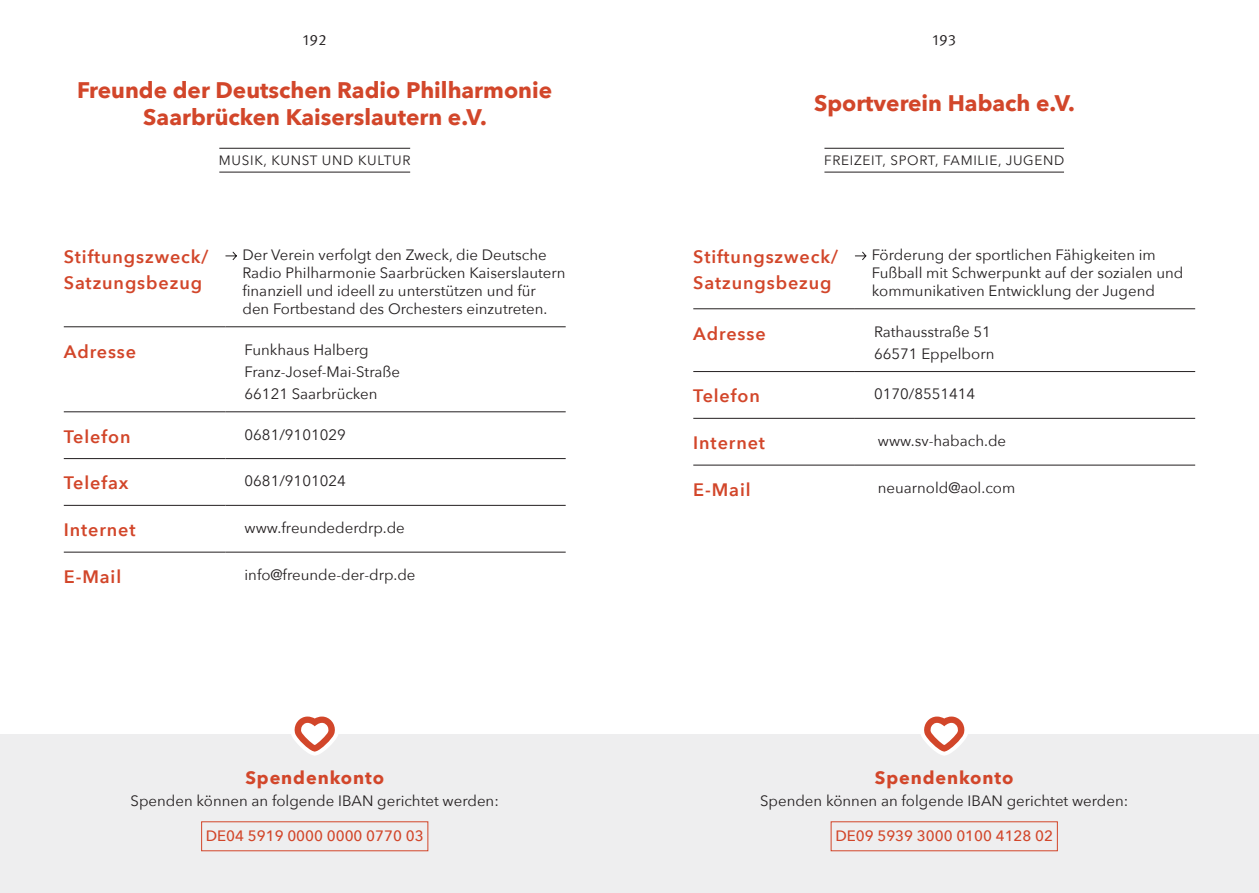
<style>
.page{position:relative;width:1259px;height:893px;background:#fff}
.page>*{position:absolute;margin:0;border:0;box-sizing:border-box;transform-origin:0 0}
.Vereinsname{font:700 22.5px/27px "Avenir Next";color:#d2462a;text-align:center}
.Tabelle_Head{font:600 18px "Avenir Next";letter-spacing:.05em;color:#d2462a}
.t1{font:700 18px "Avenir Next";letter-spacing:.05em;color:#d2462a}
.Tabelle_Copy{font:15px/18px "Avenir Next";color:#231f20}
.Spendenkonto_IBAN{font:500 15px "Avenir Next";color:#d2462a}
.t2{font:15px "Meta Pro Norm";letter-spacing:.04em;color:#231f20}
.t3{font:13.5px "Avenir Next";letter-spacing:.05em;color:#231f20}
</style>
<div class="page">
<div style="left:0;top:734px;width:1259px;height:159px;background:#eeeeef"></div>
<svg style="left:921px;top:716px;width:47px;height:40px"></svg>
<svg style="left:291px;top:716px;width:47px;height:40px"></svg>
<div style="left:201px;top:821px;width:227px;height:30px;border:1px solid #d2462a"></div>
<div style="left:830px;top:821px;width:227px;height:30px;border:1px solid #d2462a"></div>
<hr style="left:219px;top:148px;width:191px;height:1px;background:#231f20">
<hr style="left:219px;top:172px;width:191px;height:1px;background:#231f20">
<hr style="left:824px;top:148px;width:240px;height:1px;background:#231f20">
<hr style="left:824px;top:172px;width:240px;height:1px;background:#231f20">
<hr style="left:64px;top:327px;width:161px;height:1px;background:#231f20">
<hr style="left:64px;top:412px;width:161px;height:1px;background:#231f20">
<hr style="left:64px;top:458px;width:161px;height:1px;background:#231f20">
<hr style="left:64px;top:505px;width:161px;height:1px;background:#231f20">
<hr style="left:225px;top:327px;width:341px;height:1px;background:#231f20">
<hr style="left:225px;top:412px;width:341px;height:1px;background:#231f20">
<hr style="left:225px;top:458px;width:341px;height:1px;background:#231f20">
<hr style="left:225px;top:505px;width:341px;height:1px;background:#231f20">
<hr style="left:64px;top:552px;width:161px;height:1px;background:#231f20">
<hr style="left:225px;top:552px;width:341px;height:1px;background:#231f20">
<svg style="left:225px;top:251px;width:12px;height:9px"></svg>
<hr style="left:693px;top:309px;width:162px;height:1px;background:#231f20">
<hr style="left:693px;top:371px;width:162px;height:1px;background:#231f20">
<hr style="left:693px;top:418px;width:162px;height:1px;background:#231f20">
<hr style="left:855px;top:309px;width:340px;height:1px;background:#231f20">
<hr style="left:855px;top:371px;width:340px;height:1px;background:#231f20">
<hr style="left:855px;top:418px;width:340px;height:1px;background:#231f20">
<hr style="left:693px;top:465px;width:162px;height:1px;background:#231f20">
<hr style="left:855px;top:465px;width:340px;height:1px;background:#231f20">
<svg style="left:855px;top:251px;width:12px;height:9px"></svg>
<p class="t2" style="left:303px;top:29px;width:25px">192</p>
<p class="t2" style="left:932px;top:29px;width:25px">193</p>
<p class="Vereinsname" style="left:77px;top:76px;width:476px">Freunde der Deutschen Radio Philharmonie<br>Saarbrücken Kaiserslautern e.V.</p>
<p class="Vereinsname" style="left:814px;top:89px;width:262px">Sportverein Habach e.V.</p>
<p class="t3" style="left:219px;top:149px;width:193px">MUSIK, KUNST UND KULTUR</p>
<p class="t3" style="left:824px;top:149px;width:242px">FREIZEIT, SPORT, FAMILIE, JUGEND</p>
<p class="Tabelle_Head" style="left:64px;top:241px;width:146px">Stiftungszweck/</p>
<p class="Tabelle_Head" style="left:64px;top:267px;width:140px">Satzungsbezug</p>
<p class="Tabelle_Copy" style="left:242px;top:245px;width:325px">Der Verein verfolgt den Zweck, die Deutsche Radio Philharmonie Saarbrücken Kaiserslautern finanziell und ideell zu unterstützen und für den Fortbestand des Orchesters einzutreten.</p>
<p class="Tabelle_Head" style="left:693px;top:241px;width:146px">Stiftungszweck/</p>
<p class="Tabelle_Head" style="left:693px;top:267px;width:140px">Satzungsbezug</p>
<p class="Tabelle_Copy" style="left:872px;top:245px;width:313px">Förderung der sportlichen Fähigkeiten im<br>Fußball mit Schwerpunkt auf der sozialen und kommunikativen Entwicklung der Jugend</p>
<p class="Tabelle_Head" style="left:64px;top:336px;width:74px">Adresse</p>
<p class="Tabelle_Copy" style="left:244px;top:340px;width:126px">Funkhaus Halberg</p>
<p class="Tabelle_Copy" style="left:244px;top:362px;width:157px">Franz-Josef-Mai-Straße</p>
<p class="Tabelle_Copy" style="left:244px;top:384px;width:134px">66121 Saarbrücken</p>
<p class="Tabelle_Head" style="left:64px;top:421px;width:68px">Telefon</p>
<p class="Tabelle_Copy" style="left:244px;top:425px;width:103px">0681/9101029</p>
<p class="Tabelle_Head" style="left:64px;top:468px;width:66px">Telefax</p>
<p class="Tabelle_Copy" style="left:244px;top:471px;width:103px">0681/9101024</p>
<p class="Tabelle_Head" style="left:64px;top:514px;width:73px">Internet</p>
<p class="Tabelle_Copy" style="left:244px;top:518px;width:162px">www.freundederdrp.de</p>
<p class="Tabelle_Head" style="left:64px;top:561px;width:59px">E-Mail</p>
<p class="Tabelle_Copy" style="left:244px;top:565px;width:172px">info@freunde-der-drp.de</p>
<p class="t1" style="left:245px;top:762px;width:140px">Spendenkonto</p>
<p class="Tabelle_Copy" style="left:131px;top:791px;width:370px">Spenden können an folgende IBAN gerichtet werden:</p>
<p class="Spendenkonto_IBAN" style="left:206px;top:823px;width:219px">DE04 5919 0000 0000 0770 03</p>
<p class="Tabelle_Head" style="left:693px;top:318px;width:74px">Adresse</p>
<p class="Tabelle_Copy" style="left:874px;top:322px;width:118px">Rathausstraße 51</p>
<p class="Tabelle_Copy" style="left:874px;top:344px;width:122px">66571 Eppelborn</p>
<p class="Tabelle_Head" style="left:693px;top:381px;width:68px">Telefon</p>
<p class="Tabelle_Copy" style="left:874px;top:384px;width:103px">0170/8551414</p>
<p class="Tabelle_Head" style="left:693px;top:427px;width:73px">Internet</p>
<p class="Tabelle_Copy" style="left:878px;top:431px;width:130px">www.sv-habach.de</p>
<p class="Tabelle_Head" style="left:693px;top:474px;width:59px">E-Mail</p>
<p class="Tabelle_Copy" style="left:878px;top:478px;width:139px">neuarnold@aol.com</p>
<p class="t1" style="left:875px;top:762px;width:140px">Spendenkonto</p>
<p class="Tabelle_Copy" style="left:760px;top:791px;width:370px">Spenden können an folgende IBAN gerichtet werden:</p>
<p class="Spendenkonto_IBAN" style="left:835px;top:823px;width:219px">DE09 5939 3000 0100 4128 02</p>
</div>
